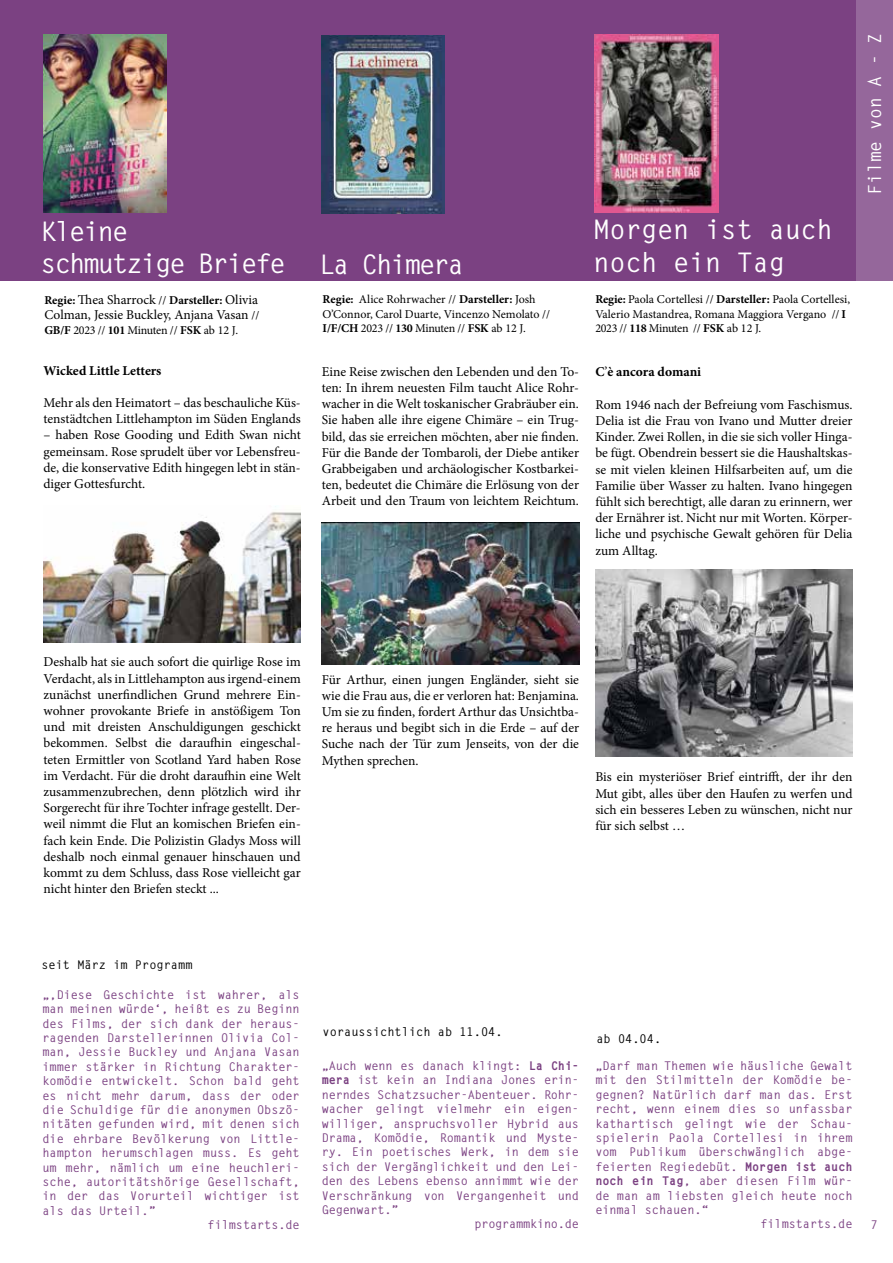
<style>
.page{position:relative;width:893px;height:1263px;background:#fff}
.page>*{position:absolute;margin:0;border:0;box-sizing:border-box;transform-origin:0 0}
.t1{font:700 27px/32.4px "Letter Gothic Std";letter-spacing:-.07em;color:#fff}
.t2{font:700 27px/32.4px "Letter Gothic Std";letter-spacing:-.01em;color:#fff}
.t3{font:700 18px "Letter Gothic Std";color:#fff}
.t4{font:13.5px/16.2px "Minion Pro";color:#000;text-align:justify}
.t5{font:700 13.5px "Minion Pro";color:#000}
.t6{font:700 12px "Letter Gothic Std";letter-spacing:-.01em;color:#7b4182}
.t7{font:12px/14.4px "Minion Pro";letter-spacing:-.005em;color:#000}
.t8{font:700 12px "Letter Gothic Std";color:#000}
.s1{font-weight:700;font-size:12px}
.s2{font-size:12px}
.s3{font-weight:700}
.s4{font-weight:400}
.s5{font-family:"Letter Got L"}
</style>
<div class="page">
<div style="left:0;top:0;width:856px;height:281px;background:#7b4182"></div>
<div style="left:856px;top:0;width:37px;height:281px;background:#95679b"></div>
<img style="left:595px;top:34px;width:123px;height:178px">
<img style="left:595px;top:569px;width:258px;height:187px">
<img style="left:43px;top:34px;width:124px;height:179px">
<img style="left:43px;top:506px;width:258px;height:137px">
<img style="left:322px;top:35px;width:123px;height:179px">
<img style="left:322px;top:522px;width:257px;height:142px">
<h1 class="t1" style="left:41px;top:215px;width:247px">Kleine<br>schmutzige Briefe</h1>
<p class="t4" style="left:44px;top:293px;width:216px;line-height:15px"><span class="s1">Regie:</span> Thea Sharrock <span class="s2">//</span> <span class="s1">Darsteller:</span> Olivia<br>Colman, Jessie Buckley, Anjana Vasan <span class="s2">//</span></p>
<p class="t7" style="left:44px;top:323px;width:195px"><span class="s3">GB/F</span> 2023 // <span class="s3">101</span> Minuten // <span class="s3">FSK</span> ab 12 J.</p>
<p class="t5" style="left:44px;top:361px;width:119px">Wicked Little Letters</p>
<p class="t4" style="left:44px;top:395px;width:259px">Mehr als den Heimatort – das beschauliche Küs&shy;tenstädtchen Littlehampton im Süden Englands</p>
<p class="t4" style="left:44px;top:427px;width:259px">– haben Rose Gooding und Edith Swan nicht gemeinsam. Rose sprudelt über vor Lebensfreu&shy;de, die konservative Edith hingegen lebt in stän&shy;diger Gottesfurcht.</p>
<h1 class="t1" style="left:319px;top:249px;width:146px">La Chimera</h1>
<p class="t7" style="left:323px;top:292px;width:229px"><span class="s3">Regie:</span> Alice Rohrwacher // <span class="s3">Darsteller:</span> Josh<br>O’Connor, Carol Duarte, Vincenzo Nemolato //<br><span class="s3">I/F/CH</span> 2023 // <span class="s3">130</span> Minuten // <span class="s3">FSK</span> ab 12 J.</p>
<p class="t4" style="left:322px;top:363px;width:259px">Eine Reise zwischen den Lebenden und den To&shy;ten: In ihrem neuesten Film taucht Alice Rohr&shy;wacher in die Welt toskanischer Grabräuber ein.<br>Sie haben alle ihre eigene Chimäre – ein Trug&shy;bild, das sie erreichen möchten, aber nie finden.<br>Für die Bande der Tombaroli, der Diebe antiker Grabbeigaben und archäologischer Kostbarkei&shy;ten, bedeutet die Chimäre die Erlösung von der Arbeit und den Traum von leichtem Reichtum.</p>
<h1 class="t2" style="left:593px;top:214px;width:241px">Morgen ist auch noch ein Tag</h1>
<p class="t7" style="left:595px;top:292px;width:256px"><span class="s3">Regie:</span> Paola Cortellesi // <span class="s3">Darsteller:</span> Paola Cortellesi,<br>Valerio Mastandrea, Romana Maggiora Vergano // <span class="s3">I<br></span>2023 // <span class="s3">118</span> Minuten // <span class="s3">FSK</span> ab 12 J.</p>
<p class="t5" style="left:595px;top:363px;width:107px">C<span class="s4">’</span>è ancora domani</p>
<p class="t4" style="left:595px;top:396px;width:259px">Rom 1946 nach der Befreiung vom Faschismus.<br>Delia ist die Frau von Ivano und Mutter dreier Kinder. Zwei Rollen, in die sie sich voller Hinga&shy;be fügt. Obendrein bessert sie die Haushaltskas&shy;se mit vielen kleinen Hilfsarbeiten auf, um die Familie über Wasser zu halten. Ivano hingegen fühlt sich berechtigt, alle daran zu erinnern, wer der Ernährer ist. Nicht nur mit Worten. Körper&shy;liche und psychische Gewalt gehören für Delia zum Alltag.</p>
<h2 class="t3" style="left:864px;top:195px;width:163px;rotate:-90deg">Filme von A - Z</h2>
<p class="t4" style="left:44px;top:654px;width:259px">Deshalb hat sie auch sofort die quirlige Rose im Verdacht, als in Littlehampton aus irgend-einem zunächst unerfindlichen Grund mehrere Ein&shy;wohner provokante Briefe in anstößigem Ton und mit dreisten Anschuldigungen geschickt bekommen. Selbst die daraufhin eingeschal&shy;teten Ermittler von Scotland Yard haben Rose im Verdacht. Für die droht daraufhin eine Welt zusammenzubrechen, denn plötzlich wird ihr Sorgerecht für ihre Tochter infrage gestellt. Der&shy;weil nimmt die Flut an komischen Briefen ein&shy;fach kein Ende. Die Polizistin Gladys Moss will deshalb noch einmal genauer hinschauen und kommt zu dem Schluss, dass Rose vielleicht gar nicht hinter den Briefen steckt ...</p>
<p class="t4" style="left:322px;top:671px;width:259px">Für Arthur, einen jungen Engländer, sieht sie wie die Frau aus, die er verloren hat: Benjamina.<br>Um sie zu finden, fordert Arthur das Unsichtba&shy;re heraus und begibt sich in die Erde – auf der Suche nach der Tür zum Jenseits, von der die Mythen sprechen.</p>
<p class="t4" style="left:595px;top:769px;width:259px">Bis ein mysteriöser Brief eintrifft, der ihr den Mut gibt, alles über den Haufen zu werfen und sich ein besseres Leben zu wünschen, nicht nur für sich selbst …</p>
<p class="t8" style="left:41px;top:957px;width:153px">seit März im Programm</p>
<p class="t6" style="left:43px;top:987px;width:259px">„‚Diese Geschichte ist wahrer, als</p>
<p class="t6" style="left:43px;top:1001px;width:259px">man meinen würde‘, heißt es zu Beginn</p>
<p class="t6" style="left:43px;top:1016px;width:259px">des Films, der sich dank der heraus-</p>
<p class="t6" style="left:43px;top:1030px;width:259px">ragenden Darstellerinnen Olivia Col-</p>
<p class="t6" style="left:43px;top:1045px;width:259px">man, Jessie Buckley und Anjana Vasan</p>
<p class="t6" style="left:43px;top:1059px;width:259px">immer stärker in Richtung Charakter-</p>
<p class="t6" style="left:43px;top:1073px;width:259px">komödie entwickelt. Schon bald geht</p>
<p class="t6" style="left:43px;top:1088px;width:259px">es nicht mehr darum, dass der oder</p>
<p class="t6" style="left:43px;top:1102px;width:259px">die Schuldige für die anonymen Obszö-</p>
<p class="t6" style="left:43px;top:1117px;width:259px">nitäten gefunden wird, mit denen sich</p>
<p class="t6" style="left:43px;top:1131px;width:259px">die ehrbare Bevölkerung von Little-</p>
<p class="t6" style="left:43px;top:1145px;width:259px">hampton herumschlagen muss. Es geht</p>
<p class="t6" style="left:43px;top:1160px;width:259px">um mehr, nämlich um eine heuchleri-</p>
<p class="t6" style="left:43px;top:1174px;width:259px">sche, autoritätshörige Gesellschaft,</p>
<p class="t6" style="left:43px;top:1189px;width:259px">in der das Vorurteil wichtiger ist</p>
<p class="t6" style="left:43px;top:1203px;width:115px">als das Urteil.”</p>
<p class="t6" style="left:208px;top:1217px;width:94px">filmstarts.de</p>
<p class="t8" style="left:323px;top:1024px;width:182px">voraussichtlich ab 11.04.</p>
<p class="t6" style="left:322px;top:1058px;width:259px">„Auch wenn es danach klingt: <span class="s5">La Chi-</span></p>
<p class="t6" style="left:322px;top:1073px;width:259px"><span class="s5">mera</span> ist kein an Indiana Jones erin-</p>
<p class="t6" style="left:322px;top:1087px;width:259px">nerndes Schatzsucher-Abenteuer. Rohr-</p>
<p class="t6" style="left:322px;top:1101px;width:259px">wacher gelingt vielmehr ein eigen-</p>
<p class="t6" style="left:322px;top:1116px;width:259px">williger, anspruchsvoller Hybrid aus</p>
<p class="t6" style="left:322px;top:1130px;width:259px">Drama, Komödie, Romantik und Myste-</p>
<p class="t6" style="left:322px;top:1145px;width:259px">ry. Ein poetisches Werk, in dem sie</p>
<p class="t6" style="left:322px;top:1159px;width:259px">sich der Vergänglichkeit und den Lei-</p>
<p class="t6" style="left:322px;top:1173px;width:259px">den des Lebens ebenso annimmt wie der</p>
<p class="t6" style="left:322px;top:1188px;width:259px">Verschränkung von Vergangenheit und</p>
<p class="t6" style="left:322px;top:1202px;width:78px">Gegenwart.”</p>
<p class="t6" style="left:474px;top:1217px;width:106px">programmkino.de</p>
<p class="t8" style="left:596px;top:1032px;width:66px">ab 04.04.</p>
<p class="t6" style="left:595px;top:1058px;width:259px">„Darf man Themen wie häusliche Gewalt</p>
<p class="t6" style="left:595px;top:1073px;width:259px">mit den Stilmitteln der Komödie be-</p>
<p class="t6" style="left:595px;top:1087px;width:259px">gegnen? Natürlich darf man das. Erst</p>
<p class="t6" style="left:595px;top:1101px;width:259px">recht, wenn einem dies so unfassbar</p>
<p class="t6" style="left:595px;top:1116px;width:259px">kathartisch gelingt wie der Schau-</p>
<p class="t6" style="left:595px;top:1130px;width:259px">spielerin Paola Cortellesi in ihrem</p>
<p class="t6" style="left:595px;top:1145px;width:259px">vom Publikum überschwänglich abge-</p>
<p class="t6" style="left:595px;top:1159px;width:259px">feierten Regiedebüt. <span class="s5">Morgen ist auch</span></p>
<p class="t6" style="left:595px;top:1173px;width:259px"><span class="s5">noch ein Tag</span>, aber diesen Film wür-</p>
<p class="t6" style="left:595px;top:1188px;width:259px">de man am liebsten gleich heute noch</p>
<p class="t6" style="left:595px;top:1202px;width:115px">einmal schauen.“</p>
<p class="t6" style="left:760px;top:1217px;width:94px">filmstarts.de</p>
<p class="t6" style="left:871px;top:1217px;width:9px">7</p>
</div>
